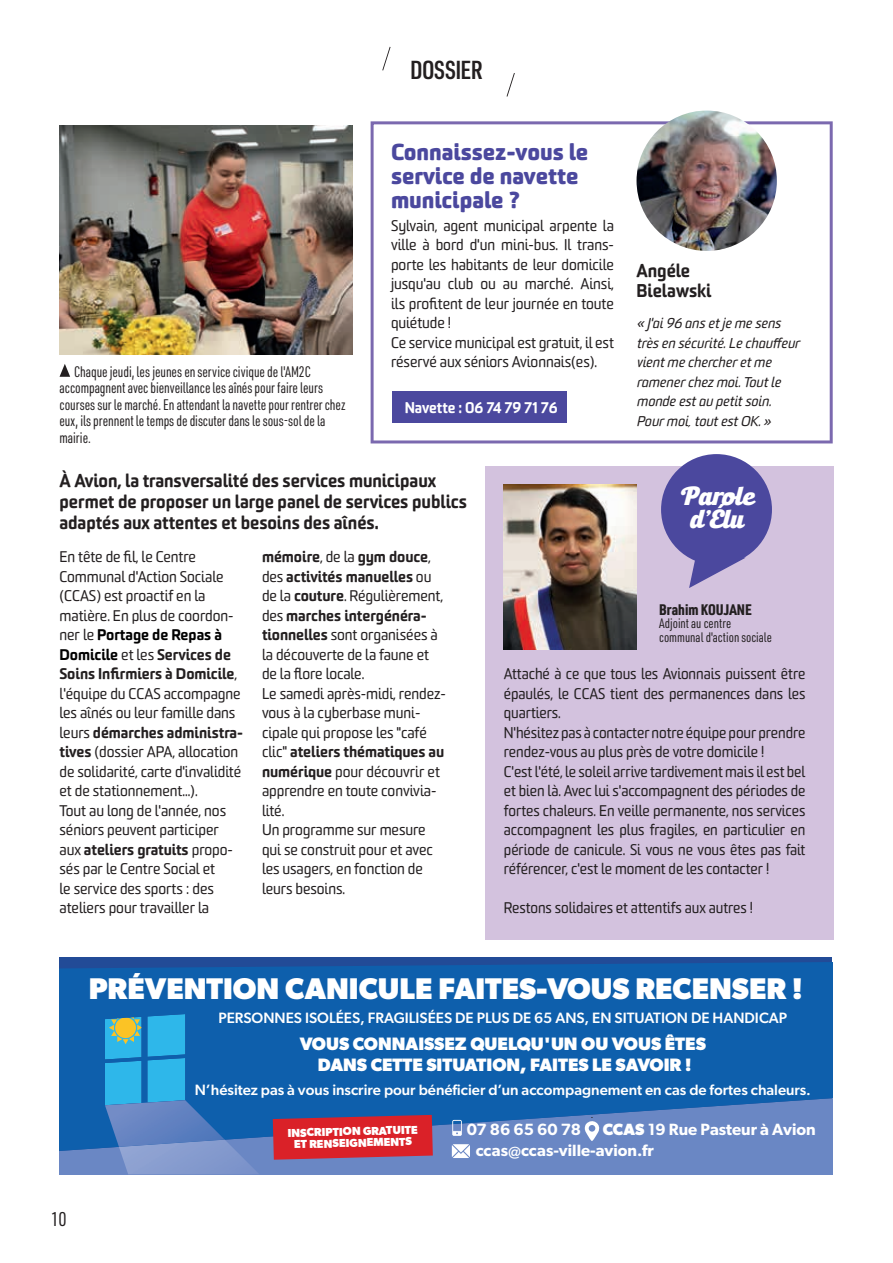
<style>
.page{position:relative;width:893px;height:1263px;background:#fff}
.page>*{position:absolute;margin:0;border:0;box-sizing:border-box;transform-origin:0 0}
.t1{font:700 30px "Gibson";color:#fff}
.t2{font:600 25.5px "URWDIN Cond";letter-spacing:-.025em;color:#231f20}
.t3{font:800 22.5px/24px "Sommet Rounded";letter-spacing:-.005em;color:#4b489e}
.t4{font:19.5px "URWDIN Cond";color:#231f20}
.t5{font:900 18px/21px "Sommet Rounded";letter-spacing:-.005em;color:#231f20;scale:.96 1}
.t6{font:700 18px/21px "Gibson";color:#fff;text-align:center}
.t7{font:italic 16.5px/19.5px "Sommet Rounded";color:#231f20}
.t8{font:600 16.35px/20.9px "Gibson";color:#fff}
.t9{font:15px/19.5px "Sommet Rounded";letter-spacing:-.005em;color:#231f20}
.t10{font:15px/16.5px "URWDIN Cond";letter-spacing:-.005em;color:#231f20;scale:.96 1}
.t11{font:500 15px "Gibson";color:#fff}
.t12{font:900 15px "Sommet Rounded";letter-spacing:-.005em;color:#fff;scale:.96 1}
.t13{font:900 15px "URWDIN Cond";color:#231f20}
.t14{font:13.5px/13.5px "URWDIN Cond";color:#231f20}
.t15{font:700 11.55px/11.6px "Gibson";color:#fff;text-align:center}
.s1{font-weight:900;color:#000}
.s2{font-weight:900}
.s3{font-weight:700}
</style>
<div class="page">
<svg style="left:371px;top:121px;width:462px;height:322px"></svg>
<svg style="left:382px;top:47px;width:9px;height:23px"></svg>
<svg style="left:507px;top:73px;width:8px;height:24px"></svg>
<div style="left:485px;top:466px;width:348px;height:474px;background:#d3c2de"></div>
<img style="left:504px;top:485px;width:132px;height:165px">
<div style="left:661px;top:454px;width:111px;height:111px;background:#4b489e;border-radius:50%"></div>
<svg style="left:689px;top:556px;width:57px;height:32px"></svg>
<div style="left:60px;top:1153px;width:772px;height:21px;background:#6a87c4"></div>
<svg style="left:60px;top:961px;width:772px;height:192px;background:#1a63ae"></svg>
<svg style="left:105px;top:1011px;width:80px;height:89px;background:#36a7d1"></svg>
<img style="left:119px;top:1140px;width:141px;height:34px">
<img style="left:105px;top:1100px;width:120px;height:47px">
<svg style="left:273px;top:1115px;width:160px;height:45px;background:#ca2936"></svg>
<svg style="left:585px;top:1118px;width:14px;height:23px"></svg>
<svg style="left:450px;top:1120px;width:20px;height:38px"></svg>
<img style="left:60px;top:125px;width:293px;height:230px">
<svg style="left:60px;top:364px;width:10px;height:13px"></svg>
<div style="left:392px;top:392px;width:175px;height:31px;background:#4b489e"></div>
<img style="left:636px;top:111px;width:141px;height:140px;border-radius:70px">
<h2 class="t2" style="left:410px;top:52px;width:74px">DOSSIER</h2>
<p class="t10" style="left:60px;top:363px;width:299px;text-indent:15px">Chaque jeudi, les jeunes en service civique de l'AM2C accompagnent avec bienveillance les aînés pour faire leurs courses sur le marché. En attendant la navette pour rentrer chez eux, ils prennent le temps de discuter dans le sous-sol de la mairie.</p>
<h3 class="t3" style="left:391px;top:139px;width:199px">Connaissez-vous le service de navette municipale ?</h3>
<p class="t9" style="left:391px;top:216px;width:225px">Sylvain, agent municipal arpente la ville à bord d'un mini-bus. Il trans&shy;porte les habitants de leur domicile jusqu'au club ou au marché. Ainsi, ils profitent de leur journée en toute quiétude !<br>Ce service municipal est gratuit, il est réservé aux séniors Avionnais(es).</p>
<p class="t12" style="left:405px;top:398px;width:161px">Navette : 06 74 79 71 76</p>
<p class="t5" style="left:60px;top:469px;width:426px">À Avion, la transversalité des services municipaux permet de proposer un large panel de services publics adaptés aux attentes et besoins des aînés.</p>
<p class="t5" style="left:636px;top:261px;width:80px;line-height:19.5px">Angéle<br>Bielawski</p>
<p class="t7" style="left:636px;top:314px;width:164px">« J'ai 96 ans et je me sens très en sécurité. Le chauffeur vient me chercher et me ramener chez moi. Tout le monde est au petit soin.<br>Pour moi, tout est OK. »</p>
<p class="t9" style="left:60px;top:547px;width:185px">En tête de fil, le Centre<br>Communal d'Action Sociale (CCAS) est proactif en la matière. En plus de coordon&shy;ner le <span class="s1">Portage de Repas à<br>Domicile</span> et les <span class="s2">Services de<br>Soins Infirmiers à Domicile</span>, l'équipe du CCAS accompagne les aînés ou leur famille dans leurs <span class="s2">démarches administra&shy;tives</span> (dossier APA, allocation de solidarité, carte d'invalidité et de stationnement...).<br>Tout au long de l'année, nos séniors peuvent participer aux <span class="s2">ateliers gratuits</span> propo&shy;sés par le Centre Social et<br>le service des sports : des ateliers pour travailler la</p>
<p class="t9" style="left:262px;top:547px;width:185px"><span class="s2">mémoire</span>, de la <span class="s2">gym douce</span>, des <span class="s2">activités manuelles</span> ou de la <span class="s2">couture</span>. Régulièrement, des <span class="s2">marches intergénéra&shy;tionnelles</span> sont organisées à la découverte de la faune et de la flore locale.<br>Le samedi après-midi, rendez&shy;vous à la cyberbase muni&shy;cipale qui propose les "café clic" <span class="s2">ateliers thématiques au numérique</span> pour découvrir et apprendre en toute convivia&shy;lité.<br>Un programme sur mesure qui se construit pour et avec les usagers, en fonction de leurs besoins.</p>
<p class="t13" style="left:659px;top:599px;width:94px">Brahim KOUJANE</p>
<p class="t14" style="left:659px;top:616px;width:114px">Adjoint au centre communal d'action sociale</p>
<p class="t9" style="left:504px;top:664px;width:303px">Attaché à ce que tous les Avionnais puissent être épaulés, le CCAS tient des permanences dans les quartiers.<br>N'hésitez pas à contacter notre équipe pour prendre rendez-vous au plus près de votre domicile !<br>C'est l'été, le soleil arrive tardivement mais il est bel et bien là. Avec lui s'accompagnent des périodes de fortes chaleurs. En veille permanente, nos services accompagnent les plus fragiles, en particulier en période de canicule. Si vous ne vous êtes pas fait référencer, c'est le moment de les contacter !</p>
<p class="t9" style="left:504px;top:898px;width:250px">Restons solidaires et attentifs aux autres !</p>
<h3 class="t4" style="left:51px;top:1206px;width:17px">10</h3>
<h1 class="t1" style="left:89px;top:971px;width:715px">PRÉVENTION CANICULE FAITES-VOUS RECENSER !</h1>
<p class="t11" style="left:218px;top:1009px;width:570px">PERSONNES ISOLÉES, FRAGILISÉES DE PLUS DE 65 ANS, EN SITUATION DE HANDICAP</p>
<p class="t6" style="left:300px;top:1033px;width:408px">VOUS CONNAISSEZ QUELQU'UN OU VOUS ÊTES<br>DANS CETTE SITUATION, FAITES LE SAVOIR !</p>
<p class="t11" style="left:195px;top:1081px;width:618px">N’hésitez pas à vous inscrire pour bénéficier d’un accompagnement en cas de fortes chaleurs.</p>
<p class="t8" style="left:467px;top:1118px;width:116px">07 86 65 60 78</p>
<p class="t8" style="left:476px;top:1118px;width:341px;text-indent:127px"><span class="s3">CCAS</span> 19 Rue Pasteur à Avion ccas@ccas-ville-avion.fr</p>
<p class="t15" style="left:287px;top:1126px;width:132px;rotate:-1deg">INSCRIPTION GRATUITE<br>ET RENSEIGNEMENTS</p>
</div>
